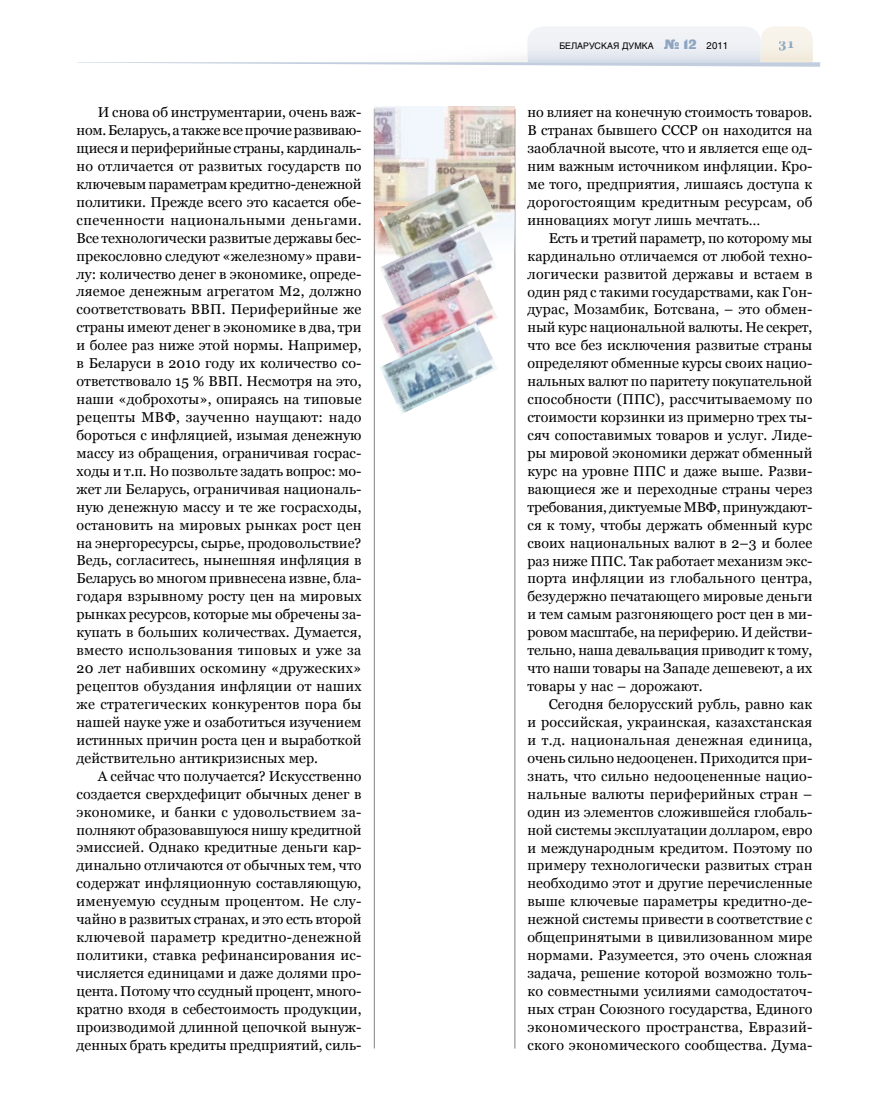
<style>
.page{position:relative;width:872px;height:1106px;background:#fff}
.page>*{position:absolute;margin:0;border:0;box-sizing:border-box;transform-origin:0 0}
.t1{font:14.25px/18px "Georgia";letter-spacing:.005em;color:#000;text-align:justify}
.t2{font:700 13.5px "Georgia";color:#8ea5c2}
.t3{font:9px "Helios";color:#000}
.s1{font-family:"Black Grotesk C";font-size:13.5px;color:#8ea5c2}
.s2{font-size:9.75px}
</style>
<div class="page">
<hr style="left:374px;top:109px;width:1px;height:939px;background:#818084">
<hr style="left:514px;top:109px;width:1px;height:939px;background:#818084">
<svg style="left:77px;top:26px;width:743px;height:41px"></svg>
<img style="left:374px;top:106px;width:140px;height:149px">
<img style="left:380px;top:174px;width:118px;height:81px">
<img style="left:380px;top:223px;width:117px;height:48px">
<img style="left:380px;top:271px;width:117px;height:51px">
<img style="left:380px;top:322px;width:117px;height:91px">
<p class="t1" style="left:77px;top:103px;width:286px;text-indent:21px">И снова об инструментарии, очень важ&shy;ном. Беларусь, а также все прочие развиваю&shy;щиеся и периферийные страны, кардиналь&shy;но отличается от развитых государств по ключевым параметрам кредитно-денежной политики. Прежде всего это касается обе&shy;спеченности национальными деньгами.<br>Все технологически развитые державы бес&shy;прекословно следуют «железному» прави&shy;лу: количество денег в экономике, опреде&shy;ляемое денежным агрегатом М2, должно соответствовать ВВП. Периферийные же страны имеют денег в экономике в два, три и более раз ниже этой нормы. Например, в Беларуси в 2010 году их количество со&shy;ответствовало 15 % ВВП. Несмотря на это, наши «доброхоты», опираясь на типовые рецепты МВФ, заученно наущают: надо бороться с инфляцией, изымая денежную массу из обращения, ограничивая госрас&shy;ходы и т.п. Но позвольте задать вопрос: мо&shy;жет ли Беларусь, ограничивая националь&shy;ную денежную массу и те же госрасходы, остановить на мировых рынках рост цен на энергоресурсы, сырье, продовольствие?<br>Ведь, согласитесь, нынешняя инфляция в Беларусь во многом привнесена извне, бла&shy;годаря взрывному росту цен на мировых рынках ресурсов, которые мы обречены за&shy;купать в больших количествах. Думается, вместо использования типовых и уже за 20 лет набивших оскомину «дружеских» рецептов обуздания инфляции от наших же стратегических конкурентов пора бы нашей науке уже и озаботиться изучением истинных причин роста цен и выработкой действительно антикризисных мер.</p>
<p class="t1" style="left:77px;top:766px;width:286px;text-indent:21px">А сейчас что получается? Искусственно создается сверхдефицит обычных денег в экономике, и банки с удовольствием за&shy;полняют образовавшуюся нишу кредитной эмиссией. Однако кредитные деньги кар&shy;динально отличаются от обычных тем, что содержат инфляционную составляющую, именуемую ссудным процентом. Не слу&shy;чайно в развитых странах, и это есть второй ключевой параметр кредитно-денежной политики, ставка рефинансирования ис&shy;числяется единицами и даже долями про&shy;цента. Потому что ссудный процент, много&shy;кратно входя в себестоимость продукции, производимой длинной цепочкой вынуж&shy;денных брать кредиты предприятий, силь-</p>
<p class="t3" style="left:559px;top:40px;width:170px">БЕЛАРУСКАЯ ДУМКА <span class="s1">№ 12</span> <span class="s2">2011</span></p>
<p class="t2" style="left:779px;top:36px;width:17px">31</p>
<p class="t1" style="left:527px;top:103px;width:286px">но влияет на конечную стоимость товаров.<br>В странах бывшего СССР он находится на заоблачной высоте, что и является еще од&shy;ним важным источником инфляции. Кро&shy;ме того, предприятия, лишаясь доступа к дорогостоящим кредитным ресурсам, об инновациях могут лишь мечтать…</p>
<p class="t1" style="left:527px;top:229px;width:286px;text-indent:21px">Есть и третий параметр, по которому мы кардинально отличаемся от любой техно&shy;логически развитой державы и встаем в один ряд с такими государствами, как Гон&shy;дурас, Мозамбик, Ботсвана, – это обмен&shy;ный курс национальной валюты. Не секрет, что все без исключения развитые страны определяют обменные курсы своих нацио&shy;нальных валют по паритету покупательной способности (ППС), рассчитываемому по стоимости корзинки из примерно трех ты&shy;сяч сопоставимых товаров и услуг. Лиде&shy;ры мировой экономики держат обменный курс на уровне ППС и даже выше. Разви&shy;вающиеся же и переходные страны через требования, диктуемые МВФ, принуждают&shy;ся к тому, чтобы держать обменный курс своих национальных валют в 2–3 и более раз ниже ППС. Так работает механизм экс&shy;порта инфляции из глобального центра, безудержно печатающего мировые деньги и тем самым разгоняющего рост цен в ми&shy;ровом масштабе, на периферию. И действи&shy;тельно, наша девальвация приводит к тому, что наши товары на Западе дешевеют, а их товары у нас – дорожают.</p>
<p class="t1" style="left:527px;top:695px;width:286px;text-indent:21px">Сегодня белорусский рубль, равно как и российская, украинская, казахстанская и т.д. национальная денежная единица, очень сильно недооценен. Приходится при&shy;знать, что сильно недооцененные нацио&shy;нальные валюты периферийных стран – один из элементов сложившейся глобаль&shy;ной системы эксплуатации долларом, евро и международным кредитом. Поэтому по примеру технологически развитых стран необходимо этот и другие перечисленные выше ключевые параметры кредитно-де&shy;нежной системы привести в соответствие с общепринятыми в цивилизованном мире нормами. Разумеется, это очень сложная задача, решение которой возможно толь&shy;ко совместными усилиями самодостаточ&shy;ных стран Союзного государства, Единого экономического пространства, Евразий&shy;ского экономического сообщества. Дума-</p>
</div>
